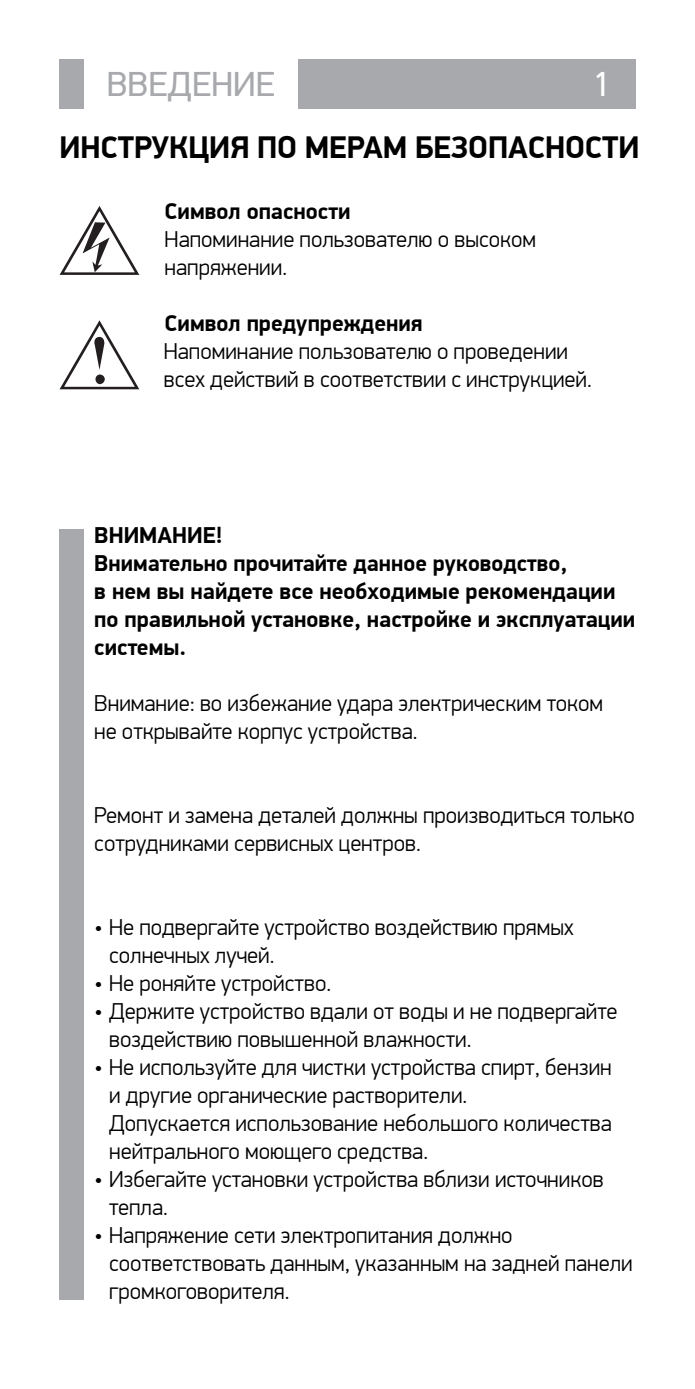
<style>
.page{position:relative;width:695px;height:1389px;background:#fff}
.page>*{position:absolute;margin:0;border:0;box-sizing:border-box;transform-origin:0 0}
.t1{font:35px "PF Din Display Pro";color:#a7a9ac}
.t2{font:35px "PF Din Display Pro";color:#fff}
.t3{font:700 31.5px "PF Din Display Pro";letter-spacing:-.005em;color:#000}
.t4{font:300 23.1px/28px "PF Din Display Pro";color:#000}
.t5{font:700 23.1px/28px "PF Din Display Pro";color:#000}
</style>
<div class="page">
<div style="left:60px;top:60px;width:24px;height:49px;background:#a7a9ac"></div>
<div style="left:298px;top:60px;width:337px;height:49px;background:#a7a9ac"></div>
<svg style="left:60px;top:206px;width:79px;height:69px"></svg>
<svg style="left:60px;top:320px;width:79px;height:69px"></svg>
<div style="left:60px;top:529px;width:24px;height:771px;background:#a7a9ac"></div>
<h1 class="t1" style="left:107px;top:69px;width:170px">ВВЕДЕНИЕ</h1>
<h1 class="t2" style="left:593px;top:69px;width:19px">1</h1>
<h2 class="t3" style="left:60px;top:134px;width:581px">ИНСТРУКЦИЯ ПО МЕРАМ БЕЗОПАСНОСТИ</h2>
<p class="t5" style="left:165px;top:199px;width:187px">Символ опасности</p>
<p class="t4" style="left:165px;top:227px;width:373px">Напоминание пользователю о высоком напряжении.</p>
<p class="t5" style="left:165px;top:311px;width:259px">Символ предупреждения</p>
<p class="t4" style="left:164px;top:339px;width:429px">Напоминание пользователю о проведении всех действий в соответствии с инструкцией.</p>
<p class="t5" style="left:94px;top:523px;width:542px">ВНИМАНИЕ!<br>Внимательно прочитайте данное руководство,<br>в нем вы найдете все необходимые рекомендации по правильной установке, настройке и эксплуатации системы.</p>
<p class="t4" style="left:94px;top:691px;width:510px">Внимание: во избежание удара электрическим током не открывайте корпус устройства.</p>
<p class="t4" style="left:94px;top:803px;width:542px">Ремонт и замена деталей должны производиться только сотрудниками сервисных центров.</p>
<p class="t4" style="left:109px;top:915px;width:466px;text-indent:-15px">• Не подвергайте устройство воздействию прямых солнечных лучей.</p>
<p class="t4" style="left:94px;top:971px;width:238px">• Не роняйте устройство.</p>
<p class="t4" style="left:109px;top:999px;width:509px;text-indent:-15px">• Держите устройство вдали от воды и не подвергайте воздействию повышенной влажности.</p>
<p class="t4" style="left:109px;top:1055px;width:504px;text-indent:-15px">• Не используйте для чистки устройства спирт, бензин и другие органические растворители.<br>Допускается использование небольшого количества нейтрального моющего средства.</p>
<p class="t4" style="left:109px;top:1167px;width:496px;text-indent:-15px">• Избегайте установки устройства вблизи источников тепла.</p>
<p class="t4" style="left:109px;top:1223px;width:525px;text-indent:-15px">• Напряжение сети электропитания должно соответствовать данным, указанным на задней панели громкоговорителя.</p>
</div>
